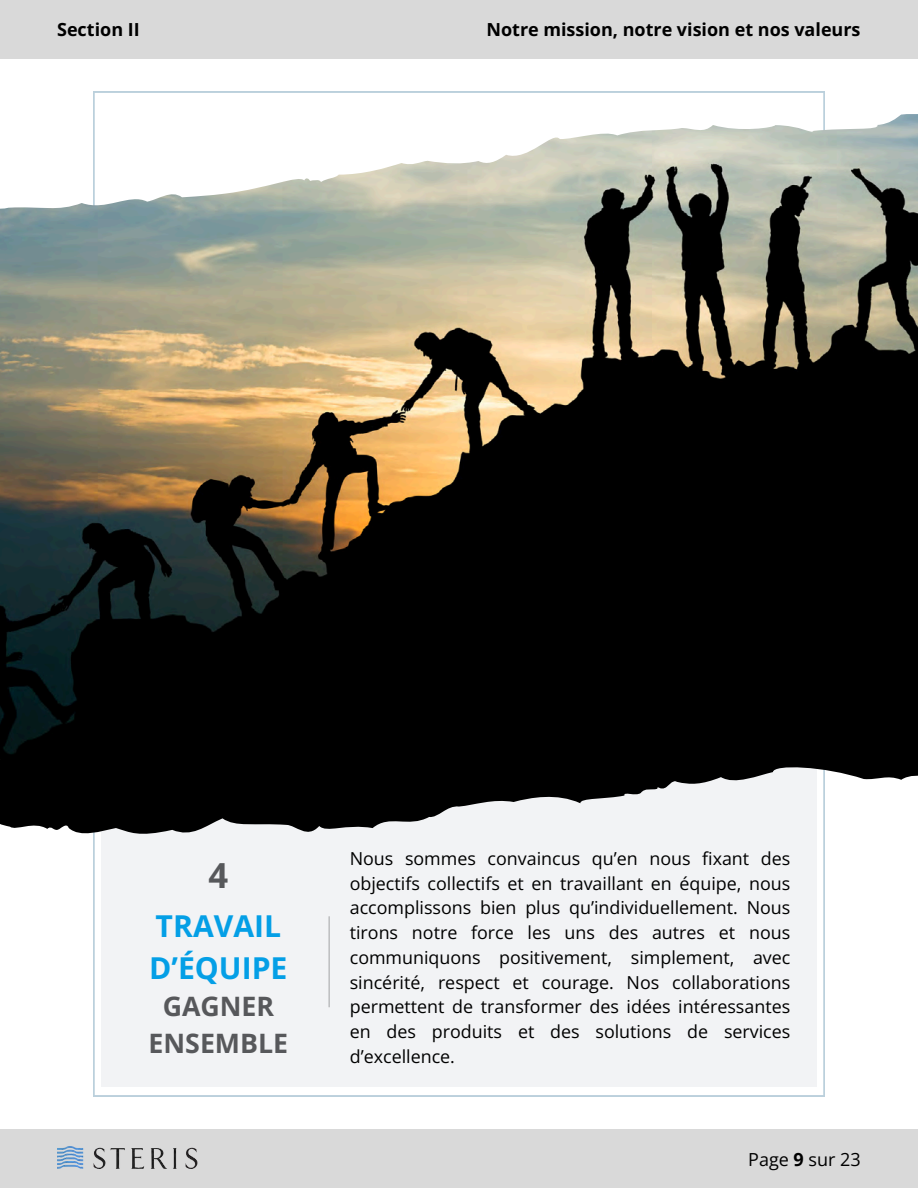
<style>
.page{position:relative;width:918px;height:1188px;background:#fff}
.page>*{position:absolute;margin:0;border:0;box-sizing:border-box;transform-origin:0 0}
.t1{font:700 34.5px "Open Sans";color:#57585b}
.t2{font:700 30.15px/41.8px "Open Sans";color:#049fe6}
.t3{font:700 26.7px/37.2px "Open Sans";color:#57585b;text-align:center}
.t4{font:700 18px "Open Sans";color:#000}
.t5{font:18px "Open Sans";color:#000}
.t6{font:17.85px/24.8px "Open Sans";color:#000;text-align:justify}
.s1{font-weight:700}
</style>
<div class="page">
<div style="left:101px;top:733px;width:716px;height:354px;background:#f2f3f5"></div>
<img style="left:0;top:110px;width:918px;height:724px">
<hr style="left:329px;top:916px;width:1px;height:91px;background:#000">
<div style="left:0;top:1130px;width:918px;height:58px;background:#d9d9d9"></div>
<img style="left:57px;top:1146px;width:141px;height:23px">
<div style="left:0;top:0;width:918px;height:58px;background:#d9d9d9"></div>
<h2 class="t4" style="left:57px;top:17px;width:84px">Section II</h2>
<h1 class="t4" style="left:486px;top:17px;width:376px">Notre mission, notre vision et nos valeurs</h1>
<p class="t1" style="left:209px;top:851px;width:21px">4</p>
<p class="t2" style="left:149px;top:905px;width:140px">TRAVAIL<br>D’ÉQUIPE</p>
<p class="t3" style="left:149px;top:987px;width:141px">GAGNER<br>ENSEMBLE</p>
<p class="t6" style="left:350px;top:846px;width:442px">Nous sommes convaincus qu’en nous fixant des objectifs collectifs et en travaillant en équipe, nous accomplissons bien plus qu’individuellement. Nous tirons notre force les uns des autres et nous communiquons positivement, simplement, avec sincérité, respect et courage. Nos collaborations permettent de transformer des idées intéressantes en des produits et des solutions de services d’excellence.</p>
<p class="t5" style="left:748px;top:1146px;width:114px">Page <span class="s1">9</span> sur 23</p>
</div>
